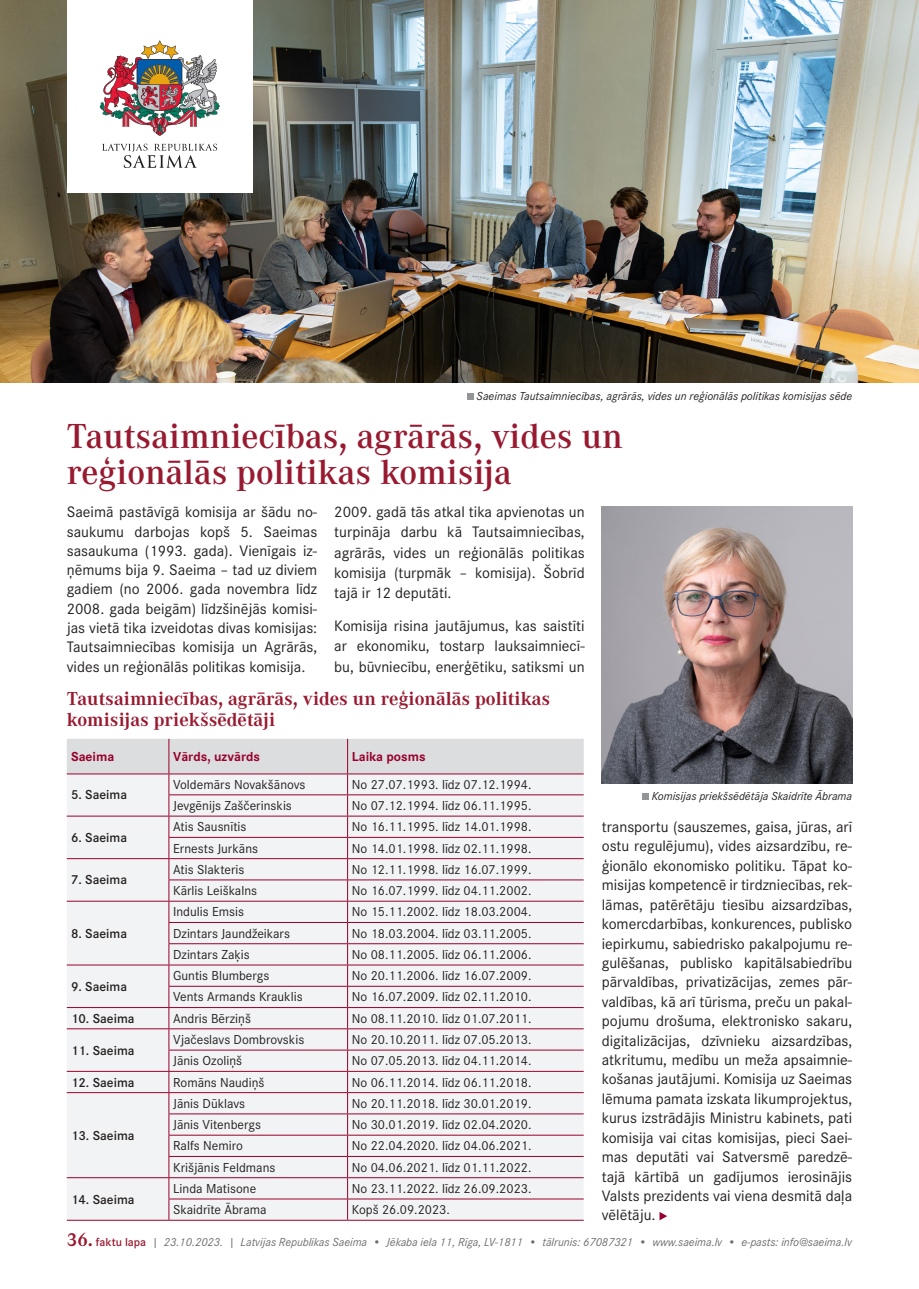
<style>
.page{position:relative;width:919px;height:1289px;background:#fff}
.page>*{position:absolute;margin:0;border:0;box-sizing:border-box;transform-origin:0 0}
.Primārais_virsraksts_1{font:600 36px/36px "Corporate A Pro";color:#981a31}
.Sekundārais_virsraksts{font:700 19.5px/21px "Corporate A Pro";color:#981a31}
.Apraksts{font:15.75px/19.4px "Corporate S Pro";color:#231f20;text-align:justify}
.Tabulas_txt{font:13.5px "Corporate S Pro";color:#231f20}
.Tabula-Saeimas_numurs{font:600 13.5px "Corporate S Pro";color:#231f20}
.Tabula-Saeimas_numurs-2{font:700 13.5px "Corporate S Pro";color:#98012d}
.Sekundārais_virsraksts-2{font:italic 12px "Corporate S Pro";color:#6c6d70}
.Piebilde_zem_foto{font:italic 12px "Corporate S Pro";color:#231f20}
.s1{font-family:"Corporate A Pro";font-weight:700;font-style:normal;font-size:19.5px;color:#981a31}
.s2{font-weight:600;font-style:normal;color:#981a31}
</style>
<div class="page">
<img style="left:0;top:0;width:918px;height:383px">
<div style="left:467px;top:393px;width:6px;height:7px;background:#939598"></div>
<div style="left:67px;top:0;width:186px;height:193px;background:#fff"></div>
<img style="left:100px;top:40px;width:120px;height:96px">
<svg style="left:102px;top:144px;width:115px;height:24px"></svg>
<div style="left:642px;top:793px;width:6px;height:7px;background:#939598"></div>
<img style="left:601px;top:506px;width:251px;height:277px">
<svg style="left:659px;top:1212px;width:8px;height:8px"></svg>
<hr style="left:67px;top:1219px;width:102px;height:1px;background:#98012d">
<hr style="left:169px;top:1219px;width:178px;height:1px;background:#98012d">
<hr style="left:347px;top:1219px;width:236px;height:1px;background:#98012d">
<svg style="left:67px;top:738px;width:516px;height:481px"></svg>
<hr style="left:168px;top:985px;width:179px;height:1px;background:#98012d">
<hr style="left:347px;top:985px;width:236px;height:1px;background:#98012d">
<p class="Piebilde_zem_foto" style="left:476px;top:387px;width:377px">Saeimas Tautsaimniecības, agrārās, vides un reģionālās politikas komisijas sēde</p>
<p class="Primārais_virsraksts_1" style="left:67px;top:416px;width:557px">Tautsaimniecības, agrārās, vides un reģionālās politikas komisija</p>
<p class="Apraksts" style="left:67px;top:501px;width:252px">Saeimā pastāvīgā komisija ar šādu no&shy;saukumu darbojas kopš 5. Saeimas sasaukuma (1993. gada). Vienīgais iz&shy;ņēmums bija 9. Saeima – tad uz diviem gadiem (no 2006. gada novembra līdz 2008. gada beigām) līdzšinējās komisi&shy;jas vietā tika izveidotas divas komisijas:<br>Tautsaimniecības komisija un Agrārās, vides un reģionālās politikas komisija.</p>
<p class="Apraksts" style="left:334px;top:500px;width:252px;line-height:20.2px">2009. gadā tās atkal tika apvienotas un turpināja darbu kā Tautsaimniecības, agrārās, vides un reģionālās politikas komisija (turpmāk – komisija). Šobrīd tajā ir 12 deputāti.</p>
<p class="Apraksts" style="left:334px;top:614px;width:252px;line-height:20.2px">Komisija risina jautājumus, kas saistīti ar ekonomiku, tostarp lauksaimniecī&shy;bu, būvniecību, enerģētiku, satiksmi un</p>
<p class="Sekundārais_virsraksts" style="left:67px;top:687px;width:485px">Tautsaimniecības, agrārās, vides un reģionālās politikas komisijas priekšsēdētāji</p>
<p class="Tabula-Saeimas_numurs-2" style="left:71px;top:745px;width:45px">Saeima</p>
<p class="Tabula-Saeimas_numurs-2" style="left:173px;top:745px;width:88px">Vārds, uzvārds</p>
<p class="Tabula-Saeimas_numurs-2" style="left:352px;top:745px;width:75px">Laika posms</p>
<p class="Tabula-Saeimas_numurs" style="left:71px;top:785px;width:57px">5. Saeima</p>
<p class="Tabulas_txt" style="left:173px;top:774px;width:134px">Voldemārs Novakšānovs</p>
<p class="Tabulas_txt" style="left:352px;top:774px;width:181px">No 27.07.1993. līdz 07.12.1994.</p>
<p class="Tabulas_txt" style="left:173px;top:795px;width:120px">Jevgēnijs Zaščerinskis</p>
<p class="Tabulas_txt" style="left:352px;top:795px;width:181px">No 07.12.1994. līdz 06.11.1995.</p>
<p class="Tabula-Saeimas_numurs" style="left:71px;top:827px;width:57px">6. Saeima</p>
<p class="Tabula-Saeimas_numurs" style="left:71px;top:870px;width:57px">7. Saeima</p>
<p class="Tabula-Saeimas_numurs" style="left:71px;top:923px;width:57px">8. Saeima</p>
<p class="Tabula-Saeimas_numurs" style="left:71px;top:976px;width:57px">9. Saeima</p>
<p class="Tabulas_txt" style="left:173px;top:817px;width:75px">Atis Sausnītis</p>
<p class="Tabulas_txt" style="left:352px;top:817px;width:181px">No 16.11.1995. līdz 14.01.1998.</p>
<p class="Tabulas_txt" style="left:173px;top:838px;width:86px">Ernests Jurkāns</p>
<p class="Tabulas_txt" style="left:352px;top:838px;width:181px">No 14.01.1998. līdz 02.11.1998.</p>
<p class="Tabulas_txt" style="left:173px;top:859px;width:73px">Atis Slakteris</p>
<p class="Tabulas_txt" style="left:352px;top:859px;width:181px">No 12.11.1998. līdz 16.07.1999.</p>
<p class="Tabulas_txt" style="left:173px;top:880px;width:85px">Kārlis Leiškalns</p>
<p class="Tabulas_txt" style="left:352px;top:880px;width:181px">No 16.07.1999. līdz 04.11.2002.</p>
<p class="Tabulas_txt" style="left:173px;top:902px;width:72px">Indulis Emsis</p>
<p class="Tabulas_txt" style="left:352px;top:902px;width:181px">No 15.11.2002. līdz 18.03.2004.</p>
<p class="Tabulas_txt" style="left:173px;top:923px;width:118px">Dzintars Jaundžeikars</p>
<p class="Tabulas_txt" style="left:352px;top:923px;width:181px">No 18.03.2004. līdz 03.11.2005.</p>
<p class="Tabulas_txt" style="left:173px;top:944px;width:78px">Dzintars Zaķis</p>
<p class="Tabulas_txt" style="left:352px;top:944px;width:181px">No 08.11.2005. līdz 06.11.2006.</p>
<p class="Tabulas_txt" style="left:173px;top:965px;width:98px">Guntis Blumbergs</p>
<p class="Tabulas_txt" style="left:352px;top:965px;width:181px">No 20.11.2006. līdz 16.07.2009.</p>
<p class="Tabulas_txt" style="left:173px;top:987px;width:131px">Vents Armands Krauklis</p>
<p class="Tabulas_txt" style="left:352px;top:987px;width:181px">No 16.07.2009. līdz 02.11.2010.</p>
<p class="Tabula-Saeimas_numurs" style="left:71px;top:1008px;width:65px">10. Saeima</p>
<p class="Tabulas_txt" style="left:173px;top:1008px;width:79px">Andris Bērziņš</p>
<p class="Tabulas_txt" style="left:352px;top:1008px;width:181px">No 08.11.2010. līdz 01.07.2011.</p>
<p class="Tabula-Saeimas_numurs" style="left:71px;top:1040px;width:65px">11. Saeima</p>
<p class="Tabulas_txt" style="left:173px;top:1029px;width:133px">Vjačeslavs Dombrovskis</p>
<p class="Tabulas_txt" style="left:352px;top:1029px;width:181px">No 20.10.2011. līdz 07.05.2013.</p>
<p class="Tabulas_txt" style="left:173px;top:1050px;width:70px">Jānis Ozoliņš</p>
<p class="Tabulas_txt" style="left:352px;top:1050px;width:181px">No 07.05.2013. līdz 04.11.2014.</p>
<p class="Tabula-Saeimas_numurs" style="left:71px;top:1072px;width:65px">12. Saeima</p>
<p class="Tabulas_txt" style="left:173px;top:1072px;width:93px">Romāns Naudiņš</p>
<p class="Tabulas_txt" style="left:352px;top:1072px;width:181px">No 06.11.2014. līdz 06.11.2018.</p>
<p class="Tabula-Saeimas_numurs" style="left:71px;top:1125px;width:65px">13. Saeima</p>
<p class="Tabula-Saeimas_numurs" style="left:71px;top:1188px;width:65px">14. Saeima</p>
<p class="Tabulas_txt" style="left:173px;top:1093px;width:73px">Jānis Dūklavs</p>
<p class="Tabulas_txt" style="left:352px;top:1093px;width:181px">No 20.11.2018. līdz 30.01.2019.</p>
<p class="Tabulas_txt" style="left:173px;top:1114px;width:89px">Jānis Vitenbergs</p>
<p class="Tabulas_txt" style="left:352px;top:1114px;width:181px">No 30.01.2019. līdz 02.04.2020.</p>
<p class="Tabulas_txt" style="left:173px;top:1135px;width:71px">Ralfs Nemiro</p>
<p class="Tabulas_txt" style="left:352px;top:1135px;width:181px">No 22.04.2020. līdz 04.06.2021.</p>
<p class="Tabulas_txt" style="left:173px;top:1157px;width:104px">Krišjānis Feldmans</p>
<p class="Tabulas_txt" style="left:352px;top:1157px;width:181px">No 04.06.2021. līdz 01.11.2022.</p>
<p class="Tabulas_txt" style="left:173px;top:1178px;width:85px">Linda Matisone</p>
<p class="Tabulas_txt" style="left:352px;top:1178px;width:181px">No 23.11.2022. līdz 26.09.2023.</p>
<p class="Tabulas_txt" style="left:173px;top:1199px;width:95px">Skaidrīte Ābrama</p>
<p class="Tabulas_txt" style="left:352px;top:1199px;width:100px">Kopš 26.09.2023.</p>
<p class="Piebilde_zem_foto" style="left:651px;top:787px;width:202px">Komisijas priekšsēdētāja Skaidrīte Ābrama</p>
<p class="Apraksts" style="left:601px;top:816px;width:252px">transportu (sauszemes, gaisa, jūras, arī ostu regulējumu), vides aizsardzību, re&shy;ģionālo ekonomisko politiku. Tāpat ko&shy;misijas kompetencē ir tirdzniecības, rek&shy;lāmas, patērētāju tiesību aizsardzības, komercdarbības, konkurences, publisko iepirkumu, sabiedrisko pakalpojumu re&shy;gulēšanas, publisko kapitālsabiedrību pārvaldības, privatizācijas, zemes pār&shy;valdības, kā arī tūrisma, preču un pakal&shy;pojumu drošuma, elektronisko sakaru, digitalizācijas, dzīvnieku aizsardzības, atkritumu, medību un meža apsaimnie&shy;košanas jautājumi. Komisija uz Saeimas lēmuma pamata izskata likumprojektus, kurus izstrādājis Ministru kabinets, pati komisija vai citas komisijas, pieci Saei&shy;mas deputāti vai Satversmē paredzē&shy;tajā kārtībā un gadījumos ierosinājis Valsts prezidents vai viena desmitā daļa vēlētāju.</p>
<p class="Sekundārais_virsraksts-2" style="left:67px;top:1233px;width:786px"><span class="s1">36.</span> <span class="s2">faktu lapa</span> | 23.10.2023. | Latvijas Republikas Saeima • Jēkaba iela 11, Rīga, LV-1811 • tālrunis: 67087321 • www.saeima.lv • e-pasts: info@saeima.lv</p>
</div>
